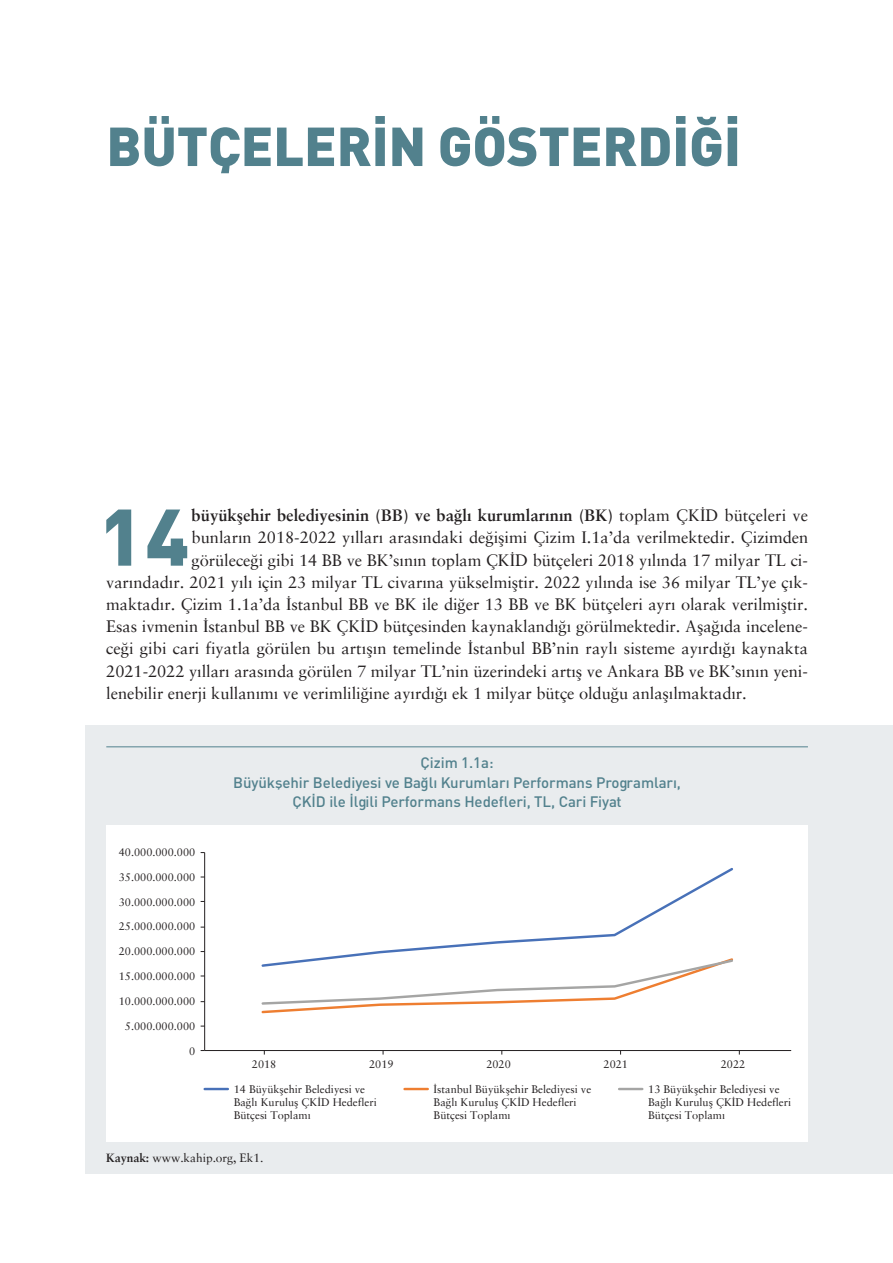
<style>
.page{position:relative;width:893px;height:1263px;background:#fff}
.page>*{position:absolute;margin:0;border:0;box-sizing:border-box;transform-origin:0 0}
.t1{font:78.9px "DIN Black Tr";color:#52818d}
.t2{font:54px "DIN Black Tr";letter-spacing:-.005em;color:#52818d}
.t3{font:16.5px "Sabon TR";letter-spacing:-.005em;color:#231f20}
.t4{font:700 16.5px "Sabon TR";letter-spacing:.005em;color:#231f20}
.t5{font:15px/19.5px "DIN Medium Tr";letter-spacing:-.005em;color:#52818d;text-align:center}
.t6{font:12px "Sabon TR";letter-spacing:-.005em;color:#231f20}
.t7{font:10.95px/13.2px "Sabon TR";color:#231f20}
.s1{font-weight:400}
.s2{font-weight:700}
</style>
<div class="page">
<div style="left:85px;top:725px;width:808px;height:449px;background:#e9ecee"></div>
<hr style="left:106px;top:746px;width:702px;height:1px;background:#52818d">
<div style="left:106px;top:825px;width:702px;height:317px;background:#fff"></div>
<hr style="left:205px;top:1050px;width:586px;height:1px;background:#231f20">
<svg style="left:336px;top:868px;width:397px;height:88px"></svg>
<svg style="left:261px;top:956px;width:472px;height:58px"></svg>
<hr style="left:205px;top:1088px;width:23px;height:2px;background:#4871b8">
<hr style="left:405px;top:1088px;width:23px;height:2px;background:#ee7e31">
<hr style="left:619px;top:1088px;width:23px;height:2px;background:#a5a5a4">
<hr style="left:204px;top:852px;width:1px;height:198px;background:#231f20">
<h2 class="t2" style="left:106px;top:110px;width:636px">BÜTÇELERİN GÖSTERDİĞİ</h2>
<h1 class="t1" style="left:99px;top:484px;width:92px">14</h1>
<p class="t4" style="left:192px;top:506px;width:618px">büyükşehir belediyesinin (BB) ve bağlı kurumlarının (BK) <span class="s1">toplam ÇKİD bütçeleri ve</span></p>
<p class="t3" style="left:192px;top:528px;width:618px">bunların 2018-2022 yılları arasındaki değişimi Çizim I.1a’da verilmektedir. Çizimden</p>
<p class="t3" style="left:192px;top:550px;width:618px">görüleceği gibi 14 BB ve BK’sının toplam ÇKİD bütçeleri 2018 yılında 17 milyar TL ci-</p>
<p class="t3" style="left:106px;top:572px;width:703px">varındadır. 2021 yılı için 23 milyar TL civarına yükselmiştir. 2022 yılında ise 36 milyar TL’ye çık-</p>
<p class="t3" style="left:106px;top:594px;width:703px">maktadır. Çizim 1.1a’da İstanbul BB ve BK ile diğer 13 BB ve BK bütçeleri ayrı olarak verilmiştir.</p>
<p class="t3" style="left:106px;top:617px;width:703px">Esas ivmenin İstanbul BB ve BK ÇKİD bütçesinden kaynaklandığı görülmektedir. Aşağıda incelene-</p>
<p class="t3" style="left:106px;top:639px;width:703px">ceği gibi cari fiyatla görülen bu artışın temelinde İstanbul BB’nin raylı sisteme ayırdığı kaynakta</p>
<p class="t3" style="left:106px;top:661px;width:703px">2021-2022 yılları arasında görülen 7 milyar TL’nin üzerindeki artış ve Ankara BB ve BK’sının yeni-</p>
<p class="t3" style="left:106px;top:683px;width:642px">lenebilir enerji kullanımı ve verimliliğine ayırdığı ek 1 milyar bütçe olduğu anlaşılmaktadır.</p>
<p class="t7" style="left:119px;top:845px;width:78px">40.000.000.000</p>
<p class="t7" style="left:119px;top:870px;width:78px">35.000.000.000</p>
<p class="t7" style="left:119px;top:895px;width:78px">30.000.000.000</p>
<p class="t7" style="left:119px;top:920px;width:78px">25.000.000.000</p>
<p class="t7" style="left:119px;top:945px;width:78px">20.000.000.000</p>
<p class="t7" style="left:119px;top:970px;width:78px">15.000.000.000</p>
<p class="t7" style="left:119px;top:995px;width:78px">10.000.000.000</p>
<p class="t7" style="left:125px;top:1020px;width:72px">5.000.000.000</p>
<p class="t7" style="left:189px;top:1045px;width:8px">0</p>
<p class="t5" style="left:233px;top:753px;width:449px">Çizim 1.1a:<br>Büyükşehir Belediyesi ve Bağlı Kurumları Performans Programları,<br>ÇKİD ile İlgili Performans Hedefleri, TL, Cari Fiyat</p>
<p class="t7" style="left:252px;top:1058px;width:26px">2018</p>
<p class="t7" style="left:369px;top:1058px;width:26px">2019</p>
<p class="t7" style="left:486px;top:1058px;width:26px">2020</p>
<p class="t7" style="left:604px;top:1058px;width:26px">2021</p>
<p class="t7" style="left:721px;top:1058px;width:26px">2022</p>
<p class="t7" style="left:234px;top:1082px;width:144px">14 Büyükşehir Belediyesi ve<br>Bağlı Kuruluş ÇKİD Hedefleri<br>Bütçesi Toplamı</p>
<p class="t7" style="left:434px;top:1082px;width:159px">İstanbul Büyükşehir Belediyesi ve<br>Bağlı Kuruluş ÇKİD Hedefleri<br>Bütçesi Toplamı</p>
<p class="t7" style="left:648px;top:1082px;width:144px">13 Büyükşehir Belediyesi ve<br>Bağlı Kuruluş ÇKİD Hedefleri<br>Bütçesi Toplamı</p>
<p class="t6" style="left:106px;top:1150px;width:159px"><span class="s2">Kaynak:</span> www.kahip.org, Ek1.</p>
</div>
